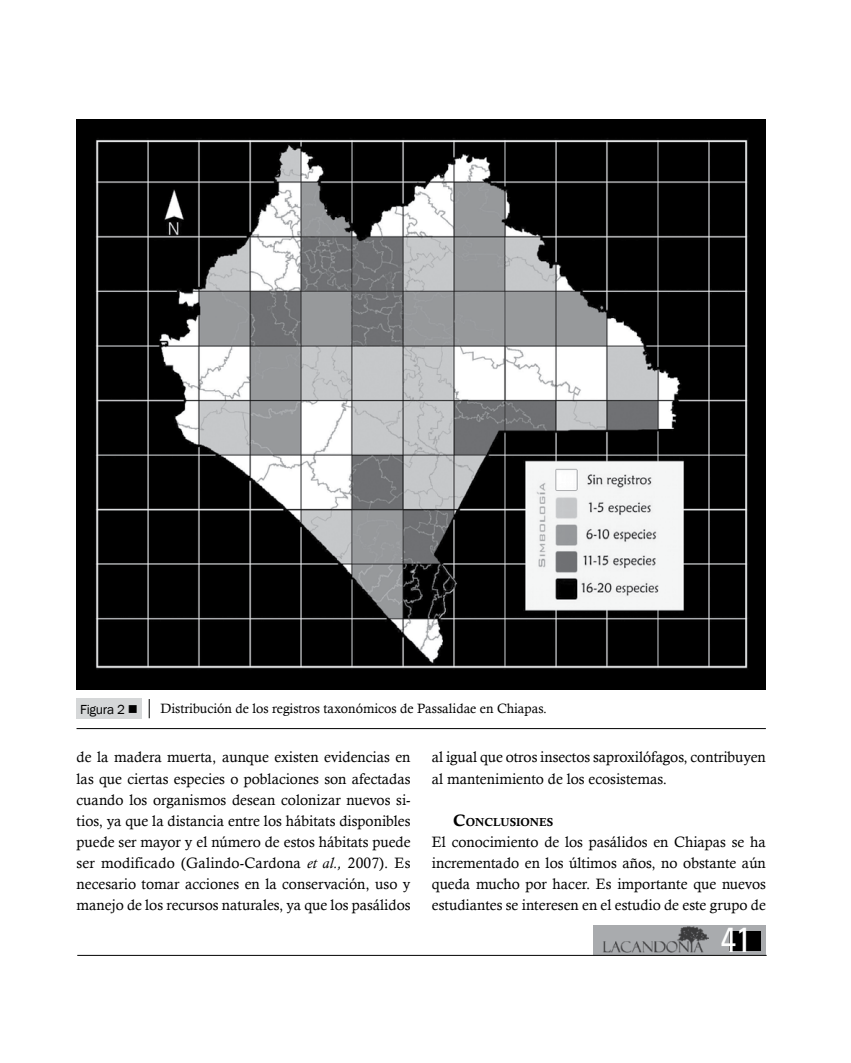
<style>
.page{position:relative;width:851px;height:1063px;background:#fff}
.page>*{position:absolute;margin:0;border:0;box-sizing:border-box;transform-origin:0 0}
.t1{font:condensed 34.5px "Univers";color:#fff}
.t2{font:15px/21px "Calisto";color:#000;text-align:justify}
.t3{font:13.5px "Calisto";color:#000}
.t4{font:13.5px "Franklin Gothic";letter-spacing:-.02em;color:#000}
.t5{font:11.55px "Calis MT Bol";color:#000}
.s1{font-style:italic}
.s2{font-size:16.5px}
</style>
<div class="page">
<div style="left:593px;top:925px;width:172px;height:30px;background:#a9abae"></div>
<div style="left:728px;top:931px;width:32px;height:19px;background:#000"></div>
<hr style="left:77px;top:955px;width:689px;height:1px;background:#000">
<img style="left:603px;top:926px;width:105px;height:27px">
<img style="left:77px;top:119px;width:688px;height:570px">
<div style="left:76px;top:698px;width:66px;height:21px;background:#d5d7d8"></div>
<svg style="left:149px;top:699px;width:1px;height:19px"></svg>
<hr style="left:76px;top:728px;width:689px;height:1px;background:#000">
<p class="t4" style="left:80px;top:701px;width:59px">Figura 2 ■</p>
<p class="t3" style="left:160px;top:701px;width:388px">Distribución de los registros taxonómicos de Passalidae en Chiapas.</p>
<p class="t2" style="left:77px;top:747px;width:335px">de la madera muerta, aunque existen evidencias en las que ciertas especies o poblaciones son afectadas cuando los organismos desean colonizar nuevos si&shy;tios, ya que la distancia entre los hábitats disponibles puede ser mayor y el número de estos hábitats puede ser modificado (Galindo-Cardona <span class="s1">et al.,</span> 2007). Es necesario tomar acciones en la conservación, uso y manejo de los recursos naturales, ya que los pasálidos</p>
<p class="t2" style="left:432px;top:747px;width:335px">al igual que otros insectos saproxilófagos, contribuyen al mantenimiento de los ecosistemas.</p>
<p class="t5" style="left:453px;top:817px;width:102px"><span class="s2">C</span>ONCLUSIONES</p>
<p class="t2" style="left:432px;top:831px;width:335px">El conocimiento de los pasálidos en Chiapas se ha incrementado en los últimos años, no obstante aún queda mucho por hacer. Es importante que nuevos estudiantes se interesen en el estudio de este grupo de</p>
<h1 class="t1" style="left:720px;top:918px;width:32px">41</h1>
</div>
